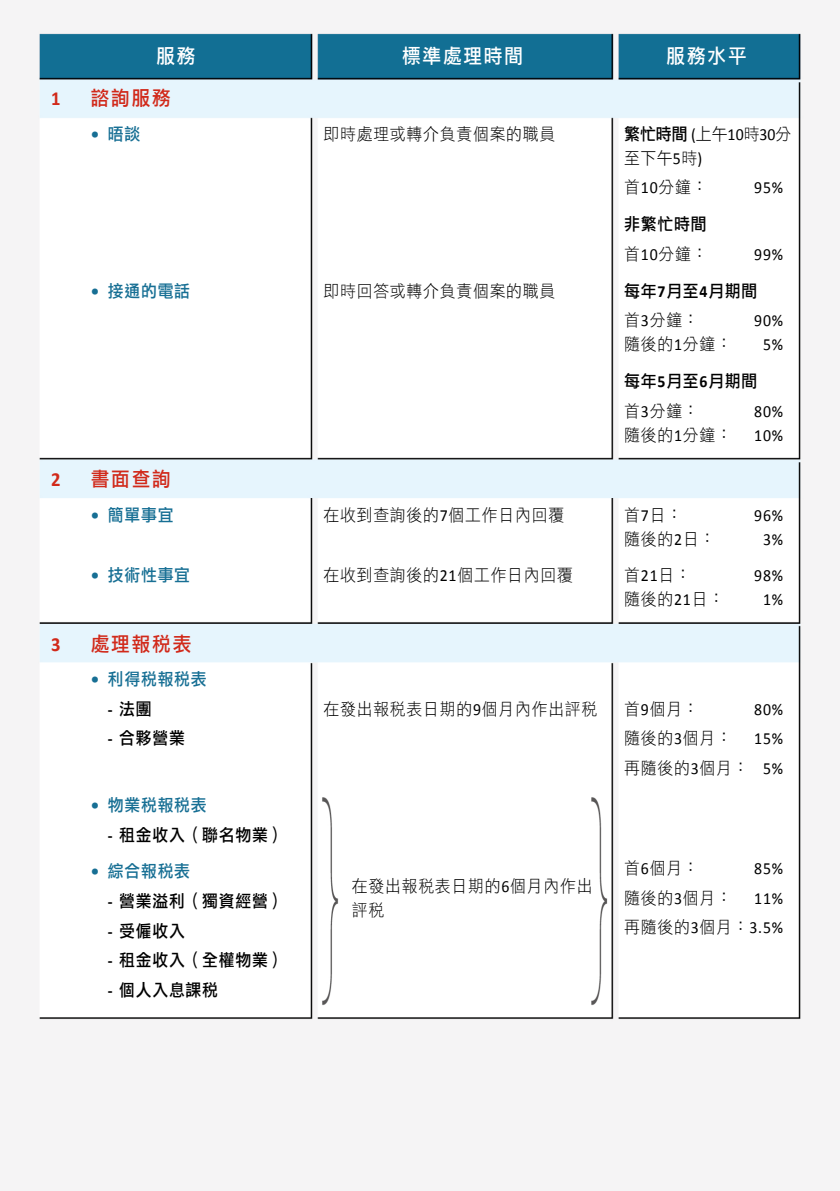
<style>
.page{position:relative;width:840px;height:1191px;background:#fff}
.page>*{position:absolute;margin:0;border:0;box-sizing:border-box;transform-origin:0 0}
.t1{font:20px "DF Li Hei HK W5";letter-spacing:.1em;color:#d1291a;scale:.93 1}
.t2{font:20px "DF Li Hei HK W5";letter-spacing:.1em;color:#fff;scale:.93 1}
.t3{font:700 20px "Calibri";color:#d1291a;scale:.93 1}
.t4{font:17px/29.6px "DF Hei HK W3";letter-spacing:.05em;color:#000;scale:.93 1}
.t5{font:17px "DF Li Hei HK W5";letter-spacing:.05em;color:#000;scale:.93 1}
.t6{font:17px "Calibri";letter-spacing:.05em;color:#000;scale:.93 1}
.t7{font:17px "DF Li Hei HK W5";letter-spacing:.05em;color:#176f94;scale:.93 1}
.s1{font-family:"Calibri";font-weight:700}
.s2{font-family:"DF Li Hei HK W5"}
.s3{font-family:"DF Hei HK W3"}
.s4{font-family:"Calibri"}
</style>
<div class="page">
<img style="left:0;top:0;width:839px;height:1190px">
<p class="t2" style="left:156px;top:45px;width:44px">服務</p>
<p class="t2" style="left:402px;top:45px;width:132px">標準處理時間</p>
<p class="t2" style="left:666px;top:45px;width:87px">服務水平</p>
<p class="t3" style="left:51px;top:84px;width:12px">1</p>
<p class="t1" style="left:91px;top:87px;width:88px">諮詢服務</p>
<p class="t7" style="left:91px;top:124px;width:55px"><span class="s1">•</span> 晤談</p>
<p class="t4" style="left:323px;top:118px;width:251px">即時處理或轉介負責個案的職員</p>
<p class="t6" style="left:624px;top:123px;width:181px"><span class="s2">繁忙時間</span> (<span class="s3">上午</span>10<span class="s3">時</span>30<span class="s3">分</span></p>
<p class="t4" style="left:624px;top:142px;width:91px">至下午<span class="s4">5</span>時<span class="s4">)</span>首<span class="s4">10</span>分鐘：</p>
<p class="t6" style="left:753px;top:177px;width:33px">95%</p>
<p class="t5" style="left:624px;top:215px;width:90px">非繁忙時間</p>
<p class="t4" style="left:624px;top:239px;width:91px">首<span class="s4">10</span>分鐘：</p>
<p class="t6" style="left:753px;top:244px;width:33px">99%</p>
<p class="t7" style="left:91px;top:281px;width:108px"><span class="s1">•</span> 接通的電話</p>
<p class="t4" style="left:323px;top:276px;width:251px">即時回答或轉介負責個案的職員</p>
<p class="t5" style="left:624px;top:281px;width:145px">每年<span class="s1">7</span>月至<span class="s1">4</span>月期間</p>
<p class="t4" style="left:624px;top:305px;width:82px">首<span class="s4">3</span>分鐘：</p>
<p class="t6" style="left:753px;top:310px;width:33px">90%</p>
<p class="t4" style="left:624px;top:329px;width:117px">隨後的<span class="s4">1</span>分鐘：</p>
<p class="t6" style="left:762px;top:334px;width:23px">5%</p>
<p class="t5" style="left:624px;top:372px;width:145px">每年<span class="s1">5</span>月至<span class="s1">6</span>月期間</p>
<p class="t4" style="left:624px;top:396px;width:82px">首<span class="s4">3</span>分鐘：</p>
<p class="t6" style="left:753px;top:401px;width:33px">80%</p>
<p class="t4" style="left:624px;top:420px;width:117px">隨後的<span class="s4">1</span>分鐘：</p>
<p class="t6" style="left:753px;top:425px;width:33px">10%</p>
<p class="t3" style="left:51px;top:465px;width:12px">2</p>
<p class="t1" style="left:91px;top:468px;width:88px">書面查詢</p>
<p class="t7" style="left:91px;top:505px;width:90px"><span class="s1">•</span> 簡單事宜</p>
<p class="t4" style="left:323px;top:499px;width:260px">在收到查詢後的<span class="s4">7</span>個工作日內回覆</p>
<p class="t4" style="left:624px;top:499px;width:64px">首<span class="s4">7</span>日：</p>
<p class="t6" style="left:753px;top:504px;width:33px">96%</p>
<p class="t4" style="left:624px;top:523px;width:99px">隨後的<span class="s4">2</span>日：</p>
<p class="t6" style="left:762px;top:528px;width:23px">3%</p>
<p class="t7" style="left:91px;top:566px;width:108px"><span class="s1">•</span> 技術性事宜</p>
<p class="t4" style="left:323px;top:560px;width:269px">在收到查詢後的<span class="s4">21</span>個工作日內回覆</p>
<p class="t4" style="left:624px;top:560px;width:73px">首<span class="s4">21</span>日：</p>
<p class="t6" style="left:753px;top:565px;width:33px">98%</p>
<p class="t4" style="left:624px;top:584px;width:109px">隨後的<span class="s4">21</span>日：</p>
<p class="t6" style="left:762px;top:589px;width:23px">1%</p>
<p class="t3" style="left:51px;top:630px;width:12px">3</p>
<p class="t1" style="left:91px;top:632px;width:110px">處理報稅表</p>
<p class="t7" style="left:91px;top:669px;width:126px"><span class="s1">•</span> 利得稅報稅表</p>
<p class="t5" style="left:108px;top:699px;width:49px"><span class="s1">-</span> 法團</p>
<p class="t5" style="left:108px;top:729px;width:84px"><span class="s1">-</span> 合夥營業</p>
<p class="t4" style="left:323px;top:693px;width:296px">在發出報稅表日期的<span class="s4">9</span>個月內作出評稅</p>
<p class="t4" style="left:624px;top:693px;width:82px">首<span class="s4">9</span>個月：</p>
<p class="t6" style="left:753px;top:698px;width:33px">80%</p>
<p class="t4" style="left:624px;top:723px;width:117px">隨後的<span class="s4">3</span>個月：</p>
<p class="t6" style="left:753px;top:728px;width:33px">15%</p>
<p class="t4" style="left:624px;top:753px;width:172px">再隨後的<span class="s4">3</span>個月： <span class="s4">5%</span></p>
<p class="t7" style="left:91px;top:795px;width:126px"><span class="s1">•</span> 物業稅報稅表</p>
<p class="t5" style="left:108px;top:825px;width:191px"><span class="s1">-</span> 租金收入（聯名物業）</p>
<p class="t7" style="left:91px;top:862px;width:108px"><span class="s1">•</span> 綜合報稅表</p>
<p class="t5" style="left:108px;top:891px;width:191px"><span class="s1">-</span> 營業溢利（獨資經營）</p>
<p class="t5" style="left:108px;top:921px;width:84px"><span class="s1">-</span> 受僱收入</p>
<p class="t5" style="left:108px;top:951px;width:191px"><span class="s1">-</span> 租金收入（全權物業）</p>
<p class="t5" style="left:108px;top:980px;width:120px"><span class="s1">-</span> 個人入息課稅</p>
<p class="t4" style="left:351px;top:873px;width:260px;line-height:24px">在發出報稅表日期的<span class="s4">6</span>個月內作出評稅</p>
<p class="t4" style="left:624px;top:852px;width:82px">首<span class="s4">6</span>個月：</p>
<p class="t6" style="left:753px;top:857px;width:33px">85%</p>
<p class="t4" style="left:624px;top:882px;width:117px">隨後的<span class="s4">3</span>個月：</p>
<p class="t6" style="left:753px;top:887px;width:33px">11%</p>
<p class="t4" style="left:624px;top:912px;width:172px">再隨後的<span class="s4">3</span>個月： <span class="s4">3.5%</span></p>
</div>
